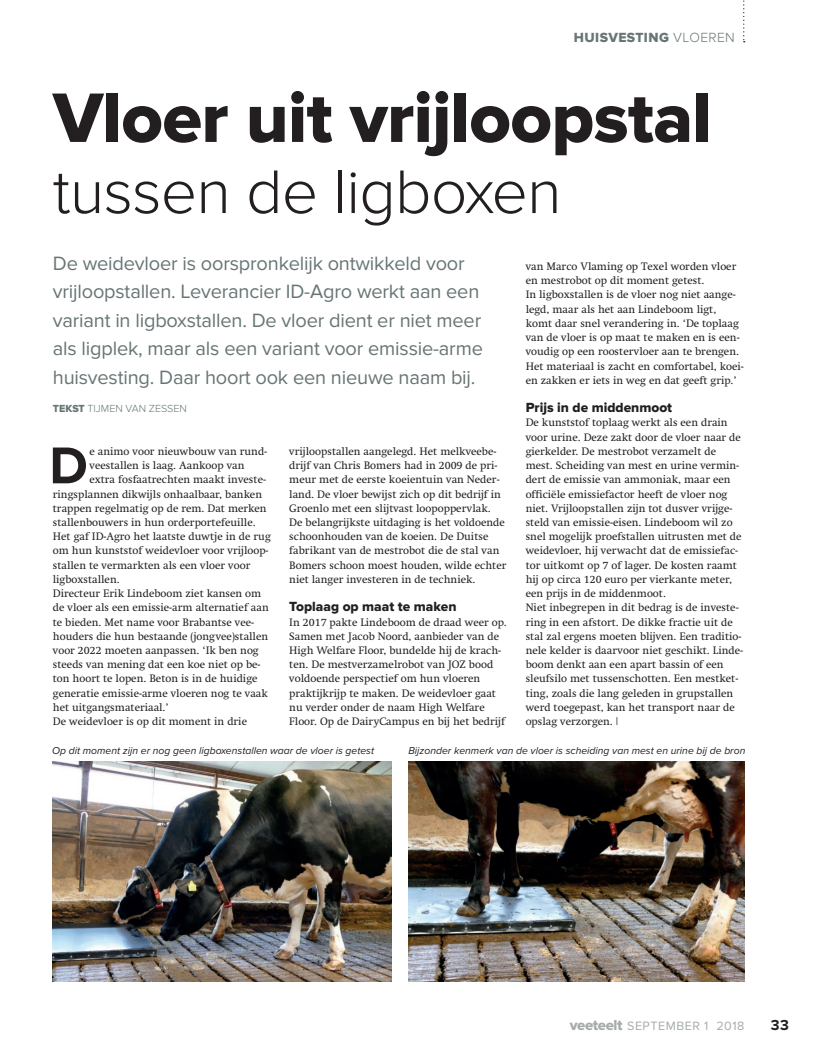
<style>
.page{position:relative;width:815px;height:1052px;background:#fff}
.page>*{position:absolute;margin:0;border:0;box-sizing:border-box;transform-origin:0 0}
.t1{font:72.5px "Proxima Nova Extrabld";letter-spacing:-.01em;color:#231f20}
.t2{font:300 63.75px "Proxima Nova";letter-spacing:-.01em;color:#231f20}
.t3{font:700 53.62px "Proxima Nova";color:#231f20}
.t4{font:20px/28.5px "Proxima Nova";letter-spacing:-.01em;color:#687575}
.t5{font:700 15px "Proxima Nova";color:#231f20}
.t6{font:13.75px "Proxima Nova Extrabld";color:#231f20}
.t7{font:13.75px "Proxima Nova Extrabld";letter-spacing:.03em;color:#687575}
.t8{font:12.5px "Proxima Nova";letter-spacing:.04em;color:#a6acac}
.t9{font:11px/14.2px "Swift LT Pro";color:#231f20}
.t10{font:300 10.62px "Proxima Nova";color:#687575}
.t11{font:italic 10.38px "Proxima Nova";color:#231f20}
.s1{font-family:"Proxima Nova";font-weight:300}
.s2{font-family:"Univers LT Pro 45";font-weight:300}
.s3{font-family:"Proxima Nova Extrabld";font-weight:400}
.s4{font-family:"Proxima Nova Extrabld";font-size:15px}
</style>
<div class="page">
<img style="left:53px;top:761px;width:338px;height:220px">
<img style="left:408px;top:761px;width:336px;height:220px">
<svg style="left:743px;top:0;width:1px;height:42px"></svg>
<p class="t7" style="left:573px;top:30px;width:162px">HUISVESTING <span class="s1">VLOEREN</span></p>
<h1 class="t1" style="left:53px;top:76px;width:660px">Vloer uit vrijloopstal</h1>
<h2 class="t2" style="left:53px;top:155px;width:510px">tussen de ligboxen</h2>
<p class="t4" style="left:53px;top:249px;width:431px">De weidevloer is oorspronkelijk ontwikkeld voor vrijloopstallen. Leverancier ID-Agro werkt aan een variant in ligboxstallen. De vloer dient er niet meer als ligplek, maar als een variant voor emissie-arme huisvesting. Daar hoort ook een nieuwe naam bij.</p>
<p class="t9" style="left:525px;top:259px;width:219px">van Marco Vlaming op Texel worden vloer en mestrobot op dit moment getest.<br>In ligboxstallen is de vloer nog niet aange&shy;legd, maar als het aan Lindeboom ligt, komt daar snel verandering in. ‘De toplaag van de vloer is op maat te maken en is een&shy;voudig op een roostervloer aan te brengen.<br>Het materiaal is zacht en comfortabel, koei&shy;en zakken er iets in weg en dat geeft grip.’</p>
<p class="t6" style="left:525px;top:400px;width:148px">Prijs in de middenmoot</p>
<p class="t9" style="left:525px;top:415px;width:219px">De kunststof toplaag werkt als een drain voor urine. Deze zakt door de vloer naar de gierkelder. De mestrobot verzamelt de mest. Scheiding van mest en urine vermin&shy;dert de emissie van ammoniak, maar een officiële emissiefactor heeft de vloer nog niet. Vrijloopstallen zijn tot dusver vrijge&shy;steld van emissie-eisen. Lindeboom wil zo snel mogelijk proefstallen uitrusten met de weidevloer, hij verwacht dat de emissiefac&shy;tor uitkomt op 7 of lager. De kosten raamt hij op circa 120 euro per vierkante meter, een prijs in de middenmoot.<br>Niet inbegrepen in dit bedrag is de investe&shy;ring in een afstort. De dikke fractie uit de stal zal ergens moeten blijven. Een traditio&shy;nele kelder is daarvoor niet geschikt. Linde&shy;boom denkt aan een apart bassin of een sleufsilo met tussenschotten. Een mestket&shy;ting, zoals die lang geleden in grupstallen werd toegepast, kan het transport naar de opslag verzorgen. <span class="s2">l</span></p>
<p class="t10" style="left:53px;top:402px;width:135px"><span class="s3">TEKST</span> TIJMEN VAN ZESSEN</p>
<h3 class="t3" style="left:49px;top:434px;width:40px">D</h3>
<p class="t9" style="left:89px;top:444px;width:179px">e animo voor nieuwbouw van rund-</p>
<p class="t9" style="left:289px;top:444px;width:218px">vrijloopstallen aangelegd. Het melkveebe&shy;drijf van Chris Bomers had in 2009 de pri&shy;meur met de eerste koeientuin van Neder&shy;land. De vloer bewijst zich op dit bedrijf in Groenlo met een slijtvast loopoppervlak.<br>De belangrijkste uitdaging is het voldoende schoonhouden van de koeien. De Duitse fabrikant van de mestrobot die de stal van Bomers schoon moest houden, wilde echter niet langer investeren in de techniek.</p>
<p class="t6" style="left:289px;top:599px;width:169px">Toplaag op maat te maken</p>
<p class="t9" style="left:289px;top:615px;width:219px">In 2017 pakte Lindeboom de draad weer op.<br>Samen met Jacob Noord, aanbieder van de High Welfare Floor, bundelde hij de krach&shy;ten. De mestverzamelrobot van JOZ bood voldoende perspectief om hun vloeren praktijkrijp te maken. De weidevloer gaat nu verder onder de naam High Welfare Floor. Op de DairyCampus en bij het bedrijf</p>
<p class="t9" style="left:89px;top:458px;width:156px">veestallen is laag. Aankoop van</p>
<p class="t9" style="left:89px;top:472px;width:178px">extra fosfaatrechten maakt investe-</p>
<p class="t9" style="left:53px;top:487px;width:211px">ringsplannen dikwijls onhaalbaar, banken</p>
<p class="t9" style="left:53px;top:501px;width:215px">trappen regelmatig op de rem. Dat merken</p>
<p class="t9" style="left:53px;top:515px;width:204px">stallenbouwers in hun orderportefeuille.</p>
<p class="t9" style="left:53px;top:529px;width:219px">Het gaf ID-Agro het laatste duwtje in de rug</p>
<p class="t9" style="left:53px;top:543px;width:217px">om hun kunststof weidevloer voor vrijloop-</p>
<p class="t9" style="left:53px;top:558px;width:199px">stallen te vermarkten als een vloer voor</p>
<p class="t9" style="left:53px;top:572px;width:68px">ligboxstallen.</p>
<p class="t9" style="left:53px;top:586px;width:210px">Directeur Erik Lindeboom ziet kansen om</p>
<p class="t9" style="left:53px;top:600px;width:217px">de vloer als een emissie-arm alternatief aan</p>
<p class="t9" style="left:53px;top:615px;width:203px">te bieden. Met name voor Brabantse vee-</p>
<p class="t9" style="left:53px;top:629px;width:217px">houders die hun bestaande (jongvee)stallen</p>
<p class="t9" style="left:53px;top:643px;width:207px">voor 2022 moeten aanpassen. ‘Ik ben nog</p>
<p class="t9" style="left:53px;top:657px;width:209px">steeds van mening dat een koe niet op be-</p>
<p class="t9" style="left:53px;top:671px;width:206px">ton hoort te lopen. Beton is in de huidige</p>
<p class="t9" style="left:53px;top:686px;width:216px">generatie emissie-arme vloeren nog te vaak</p>
<p class="t9" style="left:53px;top:700px;width:117px">het uitgangsmateriaal.’</p>
<p class="t9" style="left:53px;top:714px;width:196px">De weidevloer is op dit moment in drie</p>
<p class="t11" style="left:52px;top:744px;width:323px">Op dit moment zijn er nog geen ligboxenstallen waar de vloer is getest</p>
<p class="t11" style="left:408px;top:744px;width:338px">Bijzonder kenmerk van de vloer is scheiding van mest en urine bij de bron</p>
<p class="t8" style="left:569px;top:1018px;width:176px"><span class="s4">veeteelt</span> SEPTEMBER 1 2018</p>
<h3 class="t5" style="left:770px;top:1016px;width:20px">33</h3>
</div>
